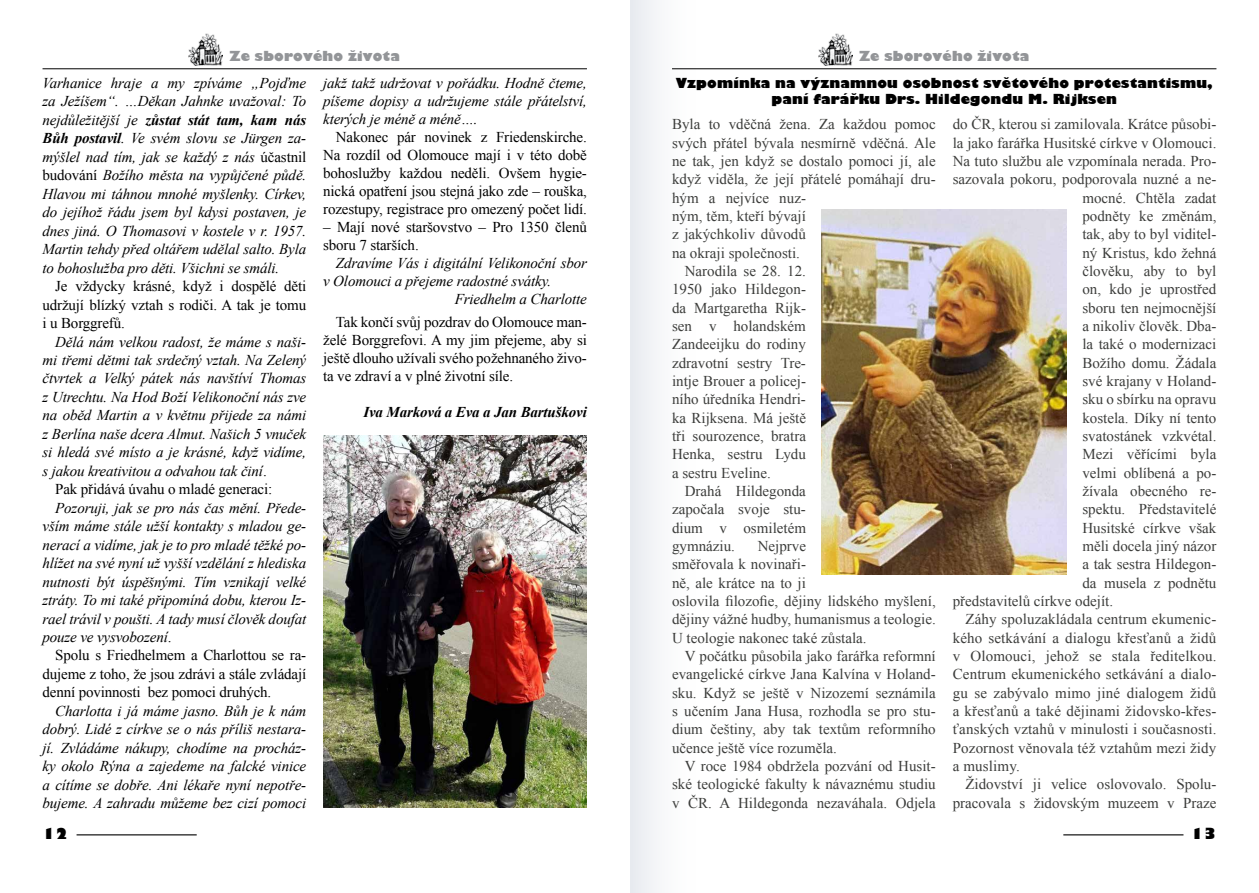
<style>
.page{position:relative;width:1259px;height:893px;background:#fff}
.page>*{position:absolute;margin:0;border:0;box-sizing:border-box;transform-origin:0 0}
.t1{font:15px/18.3px "Times New Roman";color:#3c3d3b;text-align:justify}
.t2{font:italic 15px/18.5px "Times New Roman";letter-spacing:-.01em;color:#000;text-align:justify}
.t3{font:15px/18px "Times New Roman";letter-spacing:-.01em;color:#000;text-align:justify}
.t4{font:italic 700 15px "Times New Roman";letter-spacing:-.01em;color:#000}
.t5{font:800 15px "Gilbert";color:#000}
.t6{font:800 13.5px/16.2px "Gilbert";letter-spacing:.01em;color:#000;text-align:center}
.t7{font:800 13.5px "Gilbert";letter-spacing:.01em;color:#939598}
.s1{font-weight:700}
.s2{font-style:normal}
</style>
<div class="page">
<hr style="left:77px;top:834px;width:120px;height:1px;background:#000">
<hr style="left:1063px;top:834px;width:120px;height:1px;background:#000">
<div style="left:630px;top:0;width:67px;height:893px;background:linear-gradient(to right,#e9ecf0,#fff)"></div>
<img style="left:323px;top:435px;width:264px;height:373px">
<img style="left:189px;top:33px;width:34px;height:33px">
<hr style="left:43px;top:68px;width:544px;height:1px;background:#000">
<img style="left:821px;top:210px;width:246px;height:365px">
<img style="left:818px;top:33px;width:34px;height:33px">
<hr style="left:672px;top:68px;width:544px;height:1px;background:#000">
<p class="t7" style="left:229px;top:48px;width:172px">Ze sborového života</p>
<p class="t2" style="left:43px;top:73px;width:265px">Varhanice hraje a my zpíváme „Pojďme za Ježíšem“. …Děkan Jahnke uvažoval: To nejdůležitější je <span class="s1">zůstat stát tam, kam nás Bůh postavil</span>. Ve svém slovu se Jürgen za&shy;mýšlel nad tím, jak se každý z nás <span class="s2">účastnil budování</span> Božího města na vypůjčené půdě.<br>Hlavou mi táhnou mnohé myšlenky. Církev, do jejíhož řádu jsem byl kdysi postaven, je dnes jiná. O Thomasovi v kostele v r. 1957.<br>Martin tehdy před oltářem udělal salto. Byla to bohoslužba pro děti. Všichni se smáli.</p>
<p class="t3" style="left:43px;top:277px;width:265px;line-height:18.5px;text-indent:13px">Je vždycky krásné, když i dospělé děti udržují blízký vztah s rodiči. A tak je tomu i u Borggrefů.</p>
<p class="t2" style="left:55px;top:332px;width:252px">Dělá nám velkou radost, že máme s naši-</p>
<p class="t2" style="left:43px;top:350px;width:265px">mi třemi dětmi tak srdečný vztah. Na Zelený</p>
<p class="t2" style="left:43px;top:369px;width:265px">čtvrtek a Velký pátek nás navštíví Thomas</p>
<p class="t2" style="left:43px;top:387px;width:265px">z Utrechtu. Na Hod Boží Velikonoční nás zve</p>
<p class="t2" style="left:43px;top:406px;width:265px">na oběd Martin a v květnu přijede za námi</p>
<p class="t2" style="left:43px;top:424px;width:265px">z Berlína naše dcera Almut. Našich 5 vnuček</p>
<p class="t2" style="left:43px;top:443px;width:265px">si hledá své místo a je krásné, když vidíme,</p>
<p class="t2" style="left:43px;top:461px;width:226px">s jakou kreativitou a odvahou tak činí<span class="s2">.</span></p>
<p class="t3" style="left:55px;top:480px;width:218px">Pak přidává úvahu o mladé generaci:</p>
<p class="t2" style="left:43px;top:498px;width:265px;text-indent:13px">Pozoruji, jak se pro nás čas mění. Přede&shy;vším máme stále užší kontakty s mladou ge&shy;nerací a vidíme, jak je to pro mladé těžké po&shy;hlížet na své nyní už vyšší vzdělání z hlediska nutnosti být úspěšnými. Tím vznikají velké ztráty. To mi také připomíná dobu, kterou Iz&shy;rael trávil v poušti. A tady musí člověk doufat pouze ve vysvobození<span class="s2">.</span></p>
<p class="t3" style="left:43px;top:646px;width:265px;line-height:18.5px;text-indent:13px">Spolu s Friedhelmem a Charlottou se ra&shy;dujeme z toho, že jsou zdrávi a stále zvládají denní povinnosti bez pomoci druhých.</p>
<p class="t2" style="left:42px;top:701px;width:265px;text-indent:13px">Charlotta i já máme jasno. Bůh je k nám dobrý. Lidé z církve se o nás příliš nestara&shy;jí. Zvládáme nákupy, chodíme na procház&shy;ky okolo Rýna a zajedeme na falcké vinice a cítíme se dobře. Ani lékaře nyní nepotře&shy;bujeme. A zahradu můžeme bez cizí pomoci</p>
<p class="t2" style="left:323px;top:74px;width:265px;line-height:18px">jakž takž udržovat v pořádku. Hodně čteme, píšeme dopisy a udržujeme stále přátelství, kterých je méně a méně….</p>
<p class="t3" style="left:323px;top:128px;width:265px;text-indent:13px">Nakonec pár novinek z Friedenskirche.<br>Na rozdíl od Olomouce mají i v této době bohoslužby každou neděli. Ovšem hygie&shy;nická opatření jsou stejná jako zde – rouška, rozestupy, registrace pro omezený počet lidí.</p>
<p class="t3" style="left:323px;top:218px;width:265px">– Mají nové staršovstvo – Pro 1350 členů sboru 7 starších.</p>
<p class="t2" style="left:336px;top:254px;width:252px">Zdravíme Vás i digitální Velikonoční sbor</p>
<p class="t2" style="left:323px;top:272px;width:229px">v Olomouci a přejeme radostné svátky.</p>
<p class="t2" style="left:455px;top:290px;width:134px">Friedhelm a Charlotte</p>
<p class="t3" style="left:323px;top:312px;width:265px;text-indent:13px">Tak končí svůj pozdrav do Olomouce man&shy;želé Borggrefovi. A my jim přejeme, aby si ještě dlouho užívali svého požehnaného živo&shy;ta ve zdraví a v plné životní síle.</p>
<p class="t4" style="left:363px;top:401px;width:225px">Iva Marková a Eva a Jan Bartuškovi</p>
<p class="t7" style="left:859px;top:48px;width:172px">Ze sborového života</p>
<p class="t6" style="left:675px;top:75px;width:538px">Vzpomínka na významnou osobnost světového protestantismu, paní farářku Drs. Hildegondu M. Rijksen</p>
<p class="t1" style="left:672px;top:115px;width:265px">Byla to vděčná žena. Za každou pomoc</p>
<p class="t1" style="left:672px;top:133px;width:265px">svých přátel bývala nesmírně vděčná. Ale</p>
<p class="t1" style="left:672px;top:152px;width:265px">ne tak, jen když se dostalo pomoci jí, ale</p>
<p class="t1" style="left:672px;top:170px;width:265px">když viděla, že její přátelé pomáhají dru-</p>
<p class="t1" style="left:672px;top:188px;width:135px">hým a nejvíce nuz-</p>
<p class="t1" style="left:672px;top:207px;width:135px">ným, těm, kteří bývají</p>
<p class="t1" style="left:672px;top:225px;width:135px">z jakýchkoliv důvodů</p>
<p class="t1" style="left:672px;top:243px;width:129px">na okraji společnosti.</p>
<p class="t1" style="left:685px;top:262px;width:123px">Narodila se 28. 12.</p>
<p class="t1" style="left:672px;top:280px;width:135px">1950 jako Hildegon-</p>
<p class="t1" style="left:672px;top:298px;width:135px">da Martgaretha Rijk-</p>
<p class="t1" style="left:672px;top:317px;width:135px">sen v holandském</p>
<p class="t1" style="left:672px;top:335px;width:135px">Zandeeijku do rodiny</p>
<p class="t1" style="left:672px;top:353px;width:135px">zdravotní sestry Tre-</p>
<p class="t1" style="left:672px;top:372px;width:135px">intje Brouer a policej-</p>
<p class="t1" style="left:672px;top:390px;width:135px">ního úředníka Hendri-</p>
<p class="t1" style="left:672px;top:408px;width:135px">ka Rijksena. Má ještě</p>
<p class="t1" style="left:672px;top:427px;width:135px">tři sourozence, bratra</p>
<p class="t1" style="left:672px;top:445px;width:135px">Henka, sestru Lydu</p>
<p class="t1" style="left:672px;top:463px;width:100px">a sestru Eveline.</p>
<p class="t1" style="left:685px;top:482px;width:123px">Drahá Hildegonda</p>
<p class="t1" style="left:672px;top:500px;width:135px">započala svoje stu-</p>
<p class="t1" style="left:672px;top:518px;width:135px">dium v osmiletém</p>
<p class="t1" style="left:672px;top:537px;width:64px">gymnáziu.</p>
<p class="t1" style="left:672px;top:537px;width:265px;text-align:left;text-indent:86px">Nejprve<br>směřovala k novinaři-<br>ně, ale krátce na to ji<br>oslovila filozofie, dějiny lidského myšlení, dějiny vážné hudby, humanismus a teologie.<br>U teologie nakonec také zůstala.</p>
<p class="t1" style="left:672px;top:647px;width:265px;text-indent:13px">V počátku působila jako farářka reformní evangelické církve Jana Kalvína v Holand&shy;sku. Když se ještě v Nizozemí seznámila s učením Jana Husa, rozhodla se pro stu&shy;dium češtiny, aby tak textům reformního učence ještě více rozuměla.</p>
<p class="t1" style="left:672px;top:757px;width:265px;text-indent:13px">V roce 1984 obdržela pozvání od Husit&shy;ské teologické fakulty k návaznému studiu v ČR. A Hildegonda nezaváhala. Odjela</p>
<p class="t1" style="left:952px;top:115px;width:265px">do ČR, kterou si zamilovala. Krátce působi-</p>
<p class="t1" style="left:952px;top:133px;width:265px">la jako farářka Husitské církve v Olomouci.</p>
<p class="t1" style="left:952px;top:152px;width:265px">Na tuto službu ale vzpomínala nerada. Pro-</p>
<p class="t1" style="left:952px;top:170px;width:265px">sazovala pokoru, podporovala nuzné a ne-</p>
<p class="t1" style="left:1082px;top:188px;width:135px">mocné. Chtěla zadat</p>
<p class="t1" style="left:1082px;top:206px;width:135px">podněty ke změnám,</p>
<p class="t1" style="left:1082px;top:225px;width:135px">tak, aby to byl viditel-</p>
<p class="t1" style="left:1082px;top:243px;width:135px">ný Kristus, kdo žehná</p>
<p class="t1" style="left:1082px;top:261px;width:135px">člověku, aby to byl</p>
<p class="t1" style="left:1082px;top:280px;width:135px">on, kdo je uprostřed</p>
<p class="t1" style="left:1082px;top:298px;width:135px">sboru ten nejmocnější</p>
<p class="t1" style="left:1082px;top:316px;width:135px">a nikoliv člověk. Dba-</p>
<p class="t1" style="left:1082px;top:335px;width:135px">la také o modernizaci</p>
<p class="t1" style="left:1082px;top:353px;width:135px">Božího domu. Žádala</p>
<p class="t1" style="left:1082px;top:371px;width:135px">své krajany v Holand-</p>
<p class="t1" style="left:1082px;top:390px;width:135px">sku o sbírku na opravu</p>
<p class="t1" style="left:1082px;top:408px;width:135px">kostela. Díky ní tento</p>
<p class="t1" style="left:1082px;top:426px;width:135px">svatostánek vzkvétal.</p>
<p class="t1" style="left:1082px;top:445px;width:135px">Mezi věřícími byla</p>
<p class="t1" style="left:1082px;top:463px;width:135px">velmi oblíbená a po-</p>
<p class="t1" style="left:1082px;top:481px;width:135px">žívala obecného re-</p>
<p class="t1" style="left:1082px;top:500px;width:135px">spektu. Představitelé</p>
<p class="t1" style="left:1082px;top:518px;width:135px">Husitské církve však</p>
<p class="t1" style="left:1082px;top:536px;width:135px">měli docela jiný názor</p>
<p class="t1" style="left:1082px;top:555px;width:135px">a tak sestra Hildegon-</p>
<p class="t1" style="left:1082px;top:573px;width:135px">da musela z podnětu</p>
<p class="t1" style="left:952px;top:591px;width:162px">představitelů církve odejít.</p>
<p class="t1" style="left:965px;top:610px;width:252px">Záhy spoluzakládala centrum ekumenic-</p>
<p class="t1" style="left:952px;top:628px;width:265px">kého setkávání a dialogu křesťanů a židů</p>
<p class="t1" style="left:952px;top:646px;width:265px">v Olomouci, jehož se stala ředitelkou.</p>
<p class="t1" style="left:952px;top:665px;width:265px">Centrum ekumenického setkávání a dialo-</p>
<p class="t1" style="left:952px;top:683px;width:265px">gu se zabývalo mimo jiné dialogem židů</p>
<p class="t1" style="left:952px;top:701px;width:265px">a křesťanů a také dějinami židovsko-křes-</p>
<p class="t1" style="left:952px;top:720px;width:265px">ťanských vztahů v minulosti i současnosti.</p>
<p class="t1" style="left:952px;top:738px;width:265px">Pozornost věnovala též vztahům mezi židy</p>
<p class="t1" style="left:952px;top:756px;width:69px">a muslimy.</p>
<p class="t1" style="left:965px;top:775px;width:252px">Židovství ji velice oslovovalo. Spolu-</p>
<p class="t1" style="left:952px;top:793px;width:265px">pracovala s židovským muzeem v Praze</p>
<p class="t5" style="left:43px;top:824px;width:27px">12</p>
<p class="t5" style="left:1190px;top:824px;width:27px">13</p>
</div>
